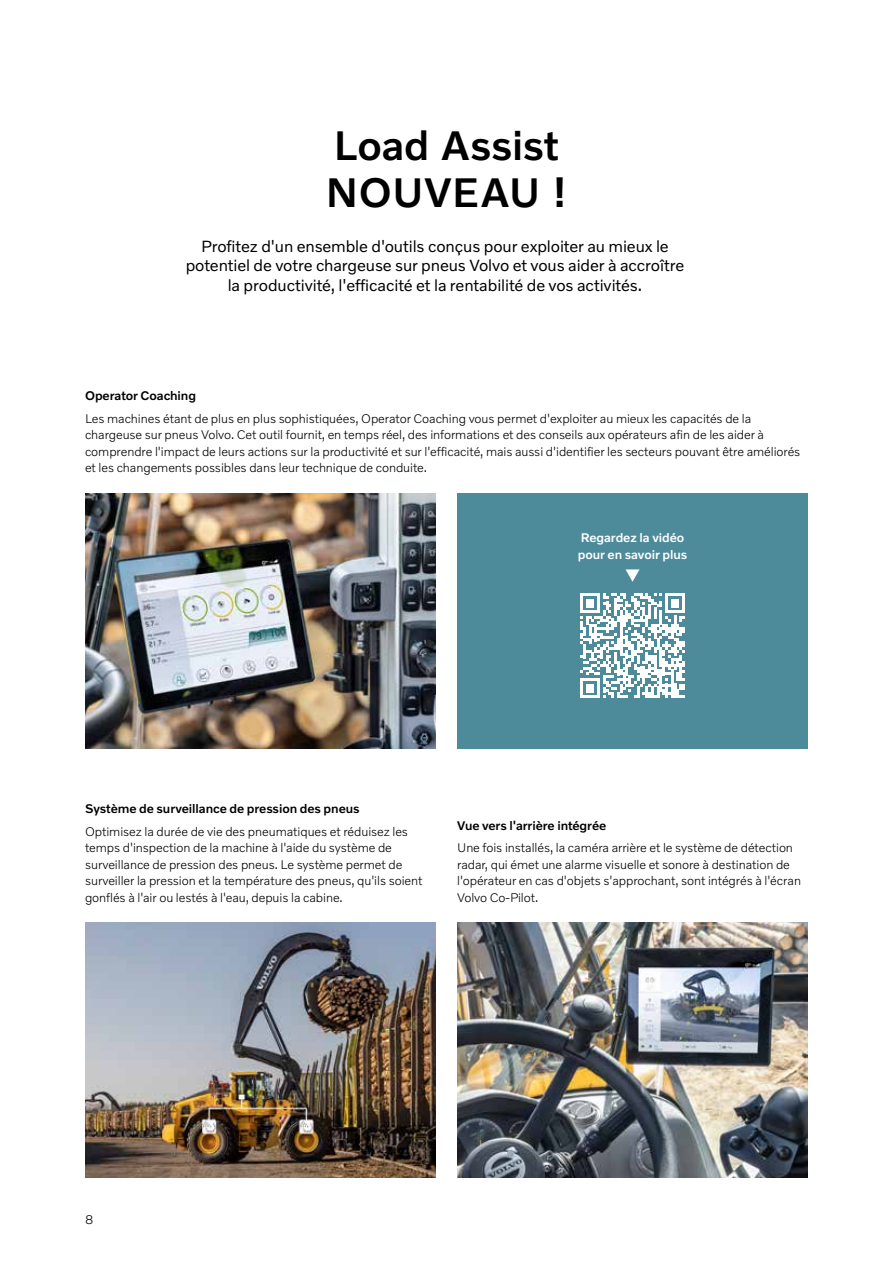
<style>
.page{position:relative;width:893px;height:1263px;background:#fff}
.page>*{position:absolute;margin:0;border:0;box-sizing:border-box;transform-origin:0 0}
.t1{font:500 42px/46.5px "Volvo Novum";color:#000}
.t2{font:16.5px/19.8px "Volvo Novum";letter-spacing:-.005em;color:#000;text-align:center}
.t3{font:300 12.75px/16.5px "Volvo Novum";letter-spacing:-.005em;color:#000}
.t4{font:500 12.75px "Volvo Novum";letter-spacing:-.005em;color:#000}
.t5{font:500 12.75px/16.5px "Volvo Novum";letter-spacing:-.005em;color:#fff}
</style>
<div class="page">
<img style="left:457px;top:923px;width:351px;height:255px">
<img style="left:85px;top:923px;width:351px;height:255px">
<img style="left:85px;top:493px;width:351px;height:255px">
<div style="left:457px;top:493px;width:351px;height:255px;background:#4e8b9a"></div>
<svg style="left:580px;top:593px;width:105px;height:105px"></svg>
<svg style="left:625px;top:569px;width:14px;height:13px"></svg>
<h1 class="t1" style="left:326px;top:121px;width:243px">Load Assist<br>NOUVEAU !</h1>
<p class="t2" style="left:186px;top:235px;width:500px">Profitez d'un ensemble d'outils conçus pour exploiter au mieux le potentiel de votre chargeuse sur pneus Volvo et vous aider à accroître la productivité, l'efficacité et la rentabilité de vos activités.</p>
<p class="t4" style="left:85px;top:387px;width:113px">Operator Coaching</p>
<p class="t3" style="left:85px;top:409px;width:717px">Les machines étant de plus en plus sophistiquées, Operator Coaching vous permet d'exploiter au mieux les capacités de la chargeuse sur pneus Volvo. Cet outil fournit, en temps réel, des informations et des conseils aux opérateurs afin de les aider à comprendre l'impact de leurs actions sur la productivité et sur l'efficacité, mais aussi d'identifier les secteurs pouvant être améliorés et les changements possibles dans leur technique de conduite.</p>
<p class="t5" style="left:578px;top:529px;width:111px">Regardez la vidéo pour en savoir plus</p>
<p class="t4" style="left:85px;top:800px;width:276px">Système de surveillance de pression des pneus</p>
<p class="t3" style="left:85px;top:822px;width:339px">Optimisez la durée de vie des pneumatiques et réduisez les temps d'inspection de la machine à l'aide du système de surveillance de pression des pneus. Le système permet de surveiller la pression et la température des pneus, qu'ils soient gonflés à l'air ou lestés à l'eau, depuis la cabine.</p>
<p class="t4" style="left:457px;top:817px;width:151px">Vue vers l'arrière intégrée</p>
<p class="t3" style="left:457px;top:839px;width:345px">Une fois installés, la caméra arrière et le système de détection radar, qui émet une alarme visuelle et sonore à destination de l'opérateur en cas d'objets s'approchant, sont intégrés à l'écran Volvo Co-Pilot.</p>
<p class="t3" style="left:85px;top:1210px;width:10px">8</p>
</div>
